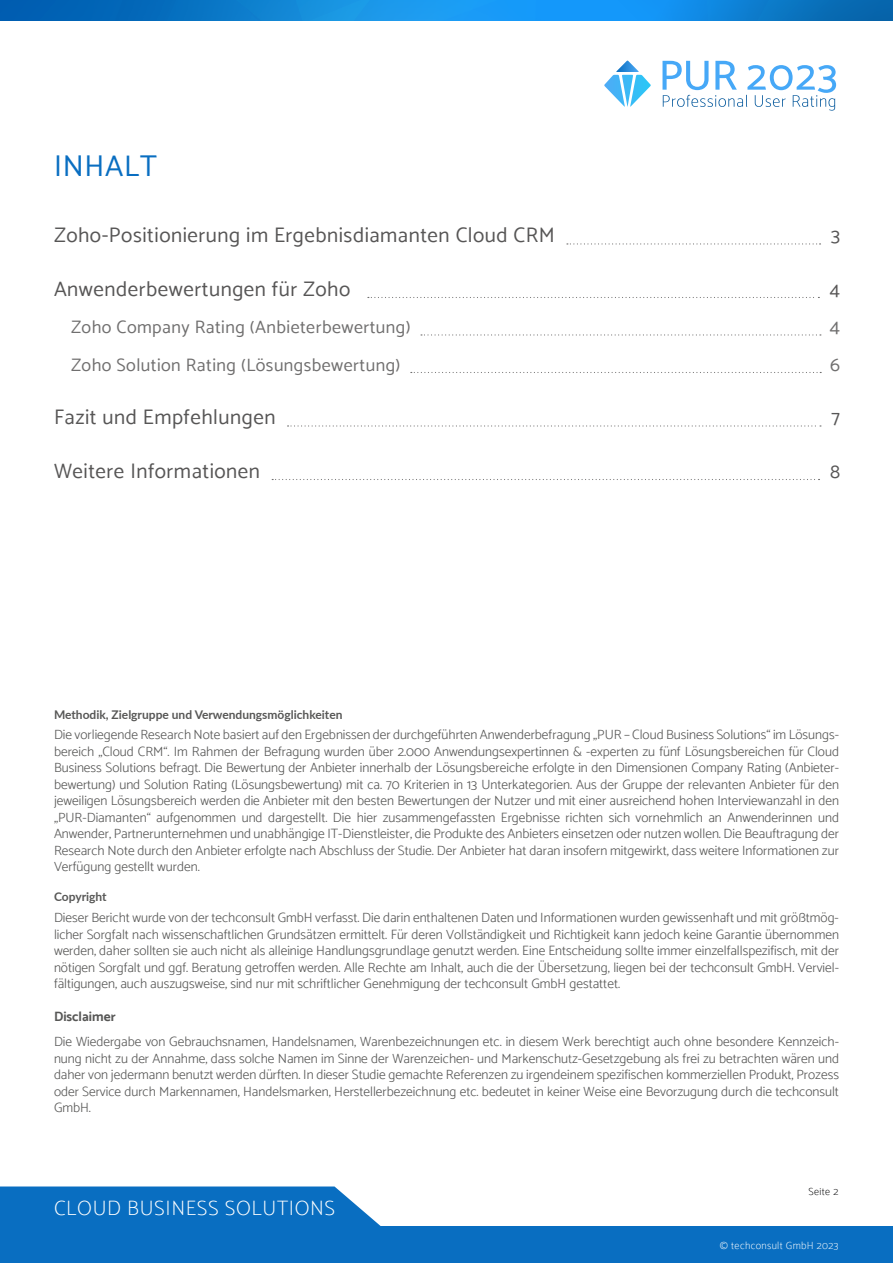
<style>
.page{position:relative;width:893px;height:1263px;background:#fff}
.page>*{position:absolute;margin:0;border:0;box-sizing:border-box;transform-origin:0 0}
.t1{font:30px "Catamaran";letter-spacing:.025em;color:#096ec1}
.t2{font:21px "Catamaran";letter-spacing:.025em;color:#575656}
.t3{font:100 21px "Catamaran";letter-spacing:.03em;color:#fff}
.t4{font:19.5px "Catamaran";color:#575656}
.t5{font:19.5px "Catamaran";color:#706f6f}
.t6{font:18px "Catamaran";letter-spacing:.025em;color:#706f6f}
.t7{font:300 13.5px/16.5px "Catamaran";color:#575756;text-align:justify}
.t8{font:700 13.5px "Catamaran";color:#575756}
.t9{font:700 12px "Lato";color:#575756}
.t10{font:100 10.5px "Catamaran";letter-spacing:.03em;color:#fff}
.t11{font:100 10.5px "Catamaran";letter-spacing:.03em;color:#020203}
</style>
<div class="page">
<svg style="left:0;top:0;width:893px;height:20px;background:#0e82d6"></svg>
<div style="left:0;top:1226px;width:893px;height:37px;background:#096ec1"></div>
<svg style="left:0;top:1186px;width:381px;height:40px;background:#1a78c5"></svg>
<svg style="left:662px;top:61px;width:174px;height:50px"></svg>
<svg style="left:604px;top:61px;width:47px;height:46px"></svg>
<svg style="left:567px;top:243px;width:253px;height:1px"></svg>
<svg style="left:368px;top:297px;width:451px;height:1px"></svg>
<svg style="left:421px;top:334px;width:400px;height:1px"></svg>
<svg style="left:411px;top:372px;width:410px;height:1px"></svg>
<svg style="left:288px;top:425px;width:533px;height:2px"></svg>
<svg style="left:272px;top:479px;width:547px;height:1px"></svg>
<h1 class="t1" style="left:54px;top:148px;width:104px">INHALT</h1>
<h2 class="t2" style="left:54px;top:223px;width:502px">Zoho-Positionierung im Ergebnisdiamanten Cloud CRM</h2>
<h3 class="t4" style="left:831px;top:224px;width:11px">3</h3>
<h2 class="t2" style="left:54px;top:276px;width:298px">Anwenderbewertungen für Zoho</h2>
<h3 class="t4" style="left:830px;top:278px;width:12px">4</h3>
<h3 class="t6" style="left:71px;top:317px;width:341px">Zoho Company Rating (Anbieterbewertung)</h3>
<h3 class="t5" style="left:830px;top:315px;width:12px">4</h3>
<h3 class="t6" style="left:71px;top:354px;width:331px">Zoho Solution Rating (Lösungsbewertung)</h3>
<h3 class="t5" style="left:830px;top:353px;width:11px">6</h3>
<h2 class="t2" style="left:54px;top:405px;width:223px">Fazit und Empfehlungen</h2>
<h3 class="t4" style="left:832px;top:406px;width:10px">7</h3>
<h2 class="t2" style="left:54px;top:458px;width:208px">Weitere Informationen</h2>
<h3 class="t4" style="left:830px;top:460px;width:12px">8</h3>
<p class="t9" style="left:54px;top:705px;width:290px">Methodik, Zielgruppe und Verwendungsmöglichkeiten</p>
<p class="t7" style="left:54px;top:726px;width:787px">Die vorliegende Research Note basiert auf den Ergebnissen der durchgeführten Anwenderbefragung „PUR – Cloud Business Solutions“ im Lösungs&shy;bereich „Cloud CRM“. Im Rahmen der Befragung wurden über 2.000 Anwendungsexpertinnen &amp; -experten zu fünf Lösungsbereichen für Cloud Business Solutions befragt. Die Bewertung der Anbieter innerhalb der Lösungsbereiche erfolgte in den Dimensionen Company Rating (Anbieter&shy;bewertung) und Solution Rating (Lösungsbewertung) mit ca. 70 Kriterien in 13 Unterkategorien. Aus der Gruppe der relevanten Anbieter für den jeweiligen Lösungsbereich werden die Anbieter mit den besten Bewertungen der Nutzer und mit einer ausreichend hohen Interviewanzahl in den „PUR-Diamanten“ aufgenommen und dargestellt. Die hier zusammengefassten Ergebnisse richten sich vornehmlich an Anwenderinnen und Anwender, Partnerunternehmen und unabhängige IT-Dienstleister, die Produkte des Anbieters einsetzen oder nutzen wollen. Die Beauftragung der Research Note durch den Anbieter erfolgte nach Abschluss der Studie. Der Anbieter hat daran insofern mitgewirkt, dass weitere Informationen zur Verfügung gestellt wurden.</p>
<p class="t9" style="left:54px;top:888px;width:54px">Copyright</p>
<p class="t7" style="left:54px;top:909px;width:786px">Dieser Bericht wurde von der techconsult GmbH verfasst. Die darin enthaltenen Daten und Informationen wurden gewissenhaft und mit größtmög&shy;licher Sorgfalt nach wissenschaftlichen Grundsätzen ermittelt. Für deren Vollständigkeit und Richtigkeit kann jedoch keine Garantie übernommen werden, daher sollten sie auch nicht als alleinige Handlungsgrundlage genutzt werden. Eine Entscheidung sollte immer einzelfallspezifisch, mit der nötigen Sorgfalt und ggf. Beratung getroffen werden. Alle Rechte am Inhalt, auch die der Übersetzung, liegen bei der techconsult GmbH. Verviel&shy;fältigungen, auch auszugsweise, sind nur mit schriftlicher Genehmigung der techconsult GmbH gestattet.</p>
<p class="t8" style="left:54px;top:1008px;width:63px">Disclaimer</p>
<p class="t7" style="left:54px;top:1033px;width:786px">Die Wiedergabe von Gebrauchsnamen, Handelsnamen, Warenbezeichnungen etc. in diesem Werk berechtigt auch ohne besondere Kennzeich&shy;nung nicht zu der Annahme, dass solche Namen im Sinne der Warenzeichen- und Markenschutz-Gesetzgebung als frei zu betrachten wären und daher von jedermann benutzt werden dürften. In dieser Studie gemachte Referenzen zu irgendeinem spezifischen kommerziellen Produkt, Prozess oder Service durch Markennamen, Handelsmarken, Herstellerbezeichnung etc. bedeutet in keiner Weise eine Bevorzugung durch die techconsult GmbH.</p>
<h2 class="t3" style="left:54px;top:1196px;width:283px">CLOUD BUSINESS SOLUTIONS</h2>
<h2 class="t3" style="left:89px;top:1206px;width:193px">DIGITAL SOLUTIONS</h2>
<p class="t11" style="left:809px;top:1185px;width:31px">Seite 2</p>
<p class="t10" style="left:720px;top:1239px;width:120px">© techconsult GmbH 2023</p>
</div>
